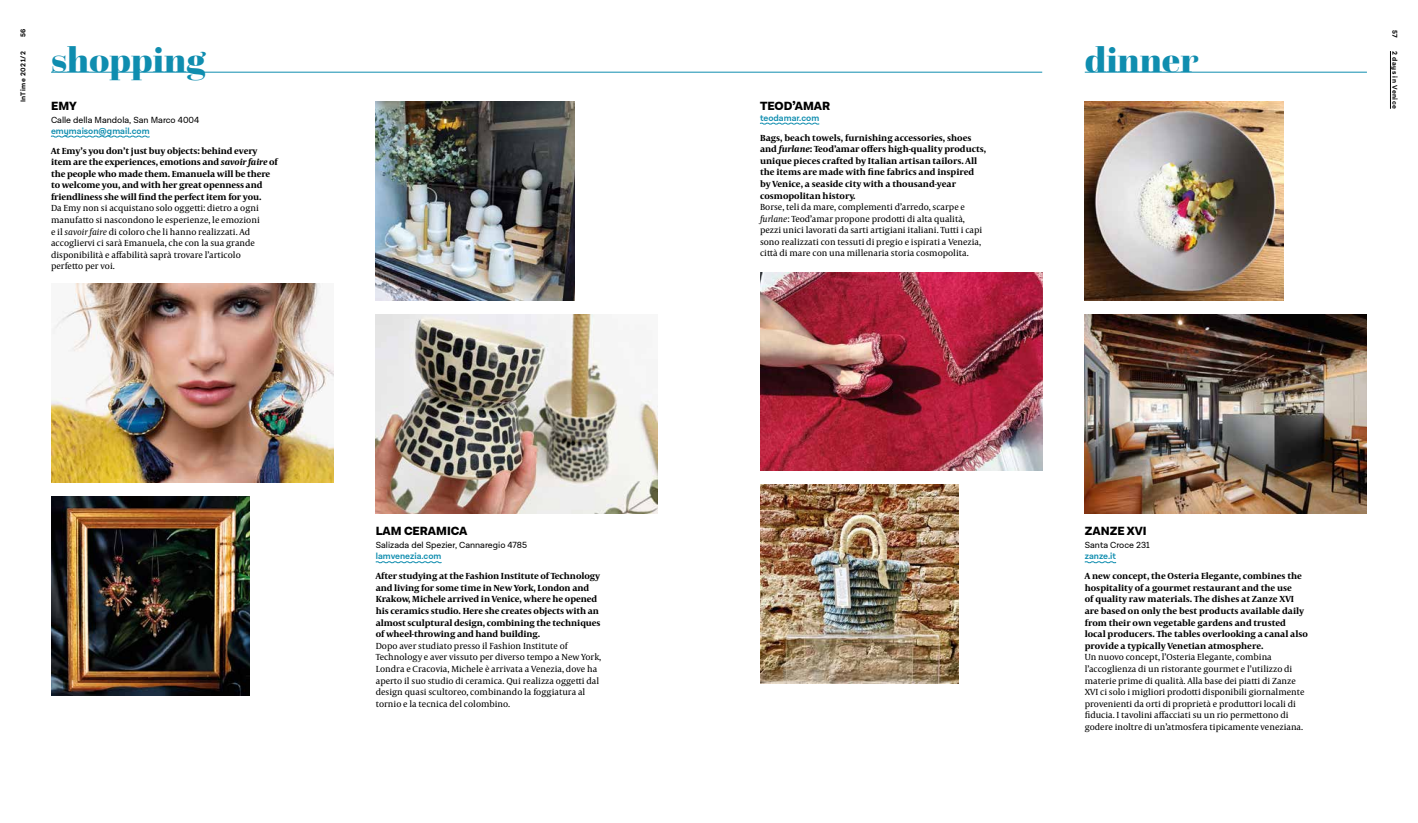
<style>
.page{position:relative;width:1418px;height:823px;background:#fff}
.page>*{position:absolute;margin:0;border:0;box-sizing:border-box;transform-origin:0 0}
.t1{font:900 36px "Questa Grande";color:#0f8daf}
.t2{font:900 12px "Lota Grotesque Alt 3";color:#000}
.t3{font:9px/11.6px "Capitolium News 2";color:#000}
.t4{font:700 9px/11.6px "Capitolium News 2";color:#000}
.t5{font:9px "Lota Grotesque Alt 3";color:#000}
.t6{font:600 9px "Lota Grotesque Alt 3";color:#0f8daf}
.t7{font:700 7px "Lota Grotesque Alt 3";letter-spacing:.07em;color:#000}
.s1{font-style:italic}
</style>
<div class="page">
<svg style="left:50px;top:135px;width:100px;height:3px"></svg>
<img style="left:51px;top:283px;width:282px;height:199px">
<img style="left:51px;top:496px;width:198px;height:198px">
<svg style="left:375px;top:561px;width:67px;height:2px"></svg>
<img style="left:376px;top:101px;width:198px;height:199px">
<img style="left:376px;top:314px;width:282px;height:198px">
<svg style="left:759px;top:122px;width:60px;height:3px"></svg>
<svg style="left:1084px;top:561px;width:32px;height:2px"></svg>
<img style="left:1084px;top:314px;width:282px;height:198px">
<img style="left:1084px;top:101px;width:199px;height:199px">
<img style="left:760px;top:484px;width:198px;height:199px">
<img style="left:760px;top:272px;width:282px;height:198px">
<hr style="left:51px;top:72px;width:991px;height:1px;background:#0f8daf">
<hr style="left:1084px;top:72px;width:282px;height:1px;background:#0f8daf">
<hr style="left:1390px;top:51px;width:1px;height:58px;background:#000">
<p class="t7" style="left:19px;top:37px;width:10px;rotate:-90deg">56</p>
<p class="t7" style="left:1398px;top:30px;width:9px;rotate:90deg">57</p>
<p class="t7" style="left:1398px;top:51px;width:59px;rotate:90deg">2 days in Venice</p>
<h1 class="t1" style="left:51px;top:37px;width:156px">shopping</h1>
<h1 class="t1" style="left:1084px;top:37px;width:115px">dinner</h1>
<p class="t7" style="left:19px;top:102px;width:53px;rotate:-90deg">InTime 2021/2</p>
<h2 class="t2" style="left:760px;top:98px;width:72px">TEOD’AMAR</h2>
<p class="t6" style="left:760px;top:112px;width:61px">teodamar.com</p>
<p class="t4" style="left:760px;top:131px;width:228px">Bags, beach towels, furnishing accessories, shoes and <span class="s1">furlane</span>: Teod’amar offers high-quality products, unique pieces crafted by Italian artisan tailors. All the items are made with fine fabrics and inspired by Venice, a seaside city with a thousand-year cosmopolitan history.</p>
<p class="t3" style="left:760px;top:201px;width:224px">Borse, teli da mare, complementi d’arredo, scarpe e <span class="s1">furlane</span>: Teod’amar propone prodotti di alta qualità, pezzi unici lavorati da sarti artigiani italiani. Tutti i capi sono realizzati con tessuti di pregio e ispirati a Venezia, città di mare con una millenaria storia cosmopolita.</p>
<h2 class="t2" style="left:51px;top:98px;width:27px">EMY</h2>
<p class="t5" style="left:51px;top:115px;width:150px">Calle della Mandola, San Marco 4004</p>
<p class="t6" style="left:51px;top:125px;width:100px">emymaison@gmail.com</p>
<p class="t4" style="left:51px;top:144px;width:228px">At Emy’s you don’t just buy objects: behind every item are the experiences, emotions and <span class="s1">savoir faire</span> of the people who made them. Emanuela will be there to welcome you, and with her great openness and friendliness she will find the perfect item for you.</p>
<p class="t3" style="left:51px;top:202px;width:210px">Da Emy non si acquistano solo oggetti: dietro a ogni manufatto si nascondono le esperienze, le emozioni e il <span class="s1">savoir faire</span> di coloro che li hanno realizzati. Ad accogliervi ci sarà Emanuela, che con la sua grande disponibilità e affabilità saprà trovare l’articolo perfetto per voi.</p>
<h2 class="t2" style="left:376px;top:524px;width:93px">LAM CERAMICA</h2>
<p class="t5" style="left:376px;top:540px;width:153px">Salizada del Spezier, Cannaregio 4785</p>
<p class="t6" style="left:376px;top:550px;width:67px">lamvenezia.com</p>
<p class="t4" style="left:376px;top:569px;width:226px">After studying at the Fashion Institute of Technology and living for some time in New York, London and Krakow, Michele arrived in Venice, where he opened his ceramics studio. Here she creates objects with an almost sculptural design, combining the techniques of wheel-throwing and hand building.</p>
<p class="t3" style="left:376px;top:639px;width:227px">Dopo aver studiato presso il Fashion Institute of Technology e aver vissuto per diverso tempo a New York, Londra e Cracovia, Michele è arrivata a Venezia, dove ha aperto il suo studio di ceramica. Qui realizza oggetti dal design quasi scultoreo, combinando la foggiatura al tornio e la tecnica del colombino.</p>
<h2 class="t2" style="left:1084px;top:524px;width:63px">ZANZE XVI</h2>
<p class="t5" style="left:1084px;top:540px;width:66px">Santa Croce 231</p>
<p class="t6" style="left:1084px;top:550px;width:33px">zanze.it</p>
<p class="t4" style="left:1084px;top:569px;width:225px">A new concept, the Osteria Elegante, combines the hospitality of a gourmet restaurant and the use<br>of quality raw materials. The dishes at Zanze XVI are based on only the best products available daily from their own vegetable gardens and trusted local producers. The tables overlooking a canal also provide a typically Venetian atmosphere.</p>
<p class="t3" style="left:1084px;top:650px;width:221px">Un nuovo concept, l’Osteria Elegante, combina l’accoglienza di un ristorante gourmet e l’utilizzo di materie prime di qualità. Alla base dei piatti di Zanze XVI ci solo i migliori prodotti disponibili giornalmente provenienti da orti di proprietà e produttori locali di fiducia. I tavolini affacciati su un rio permettono di godere inoltre di un’atmosfera tipicamente veneziana.</p>
</div>
